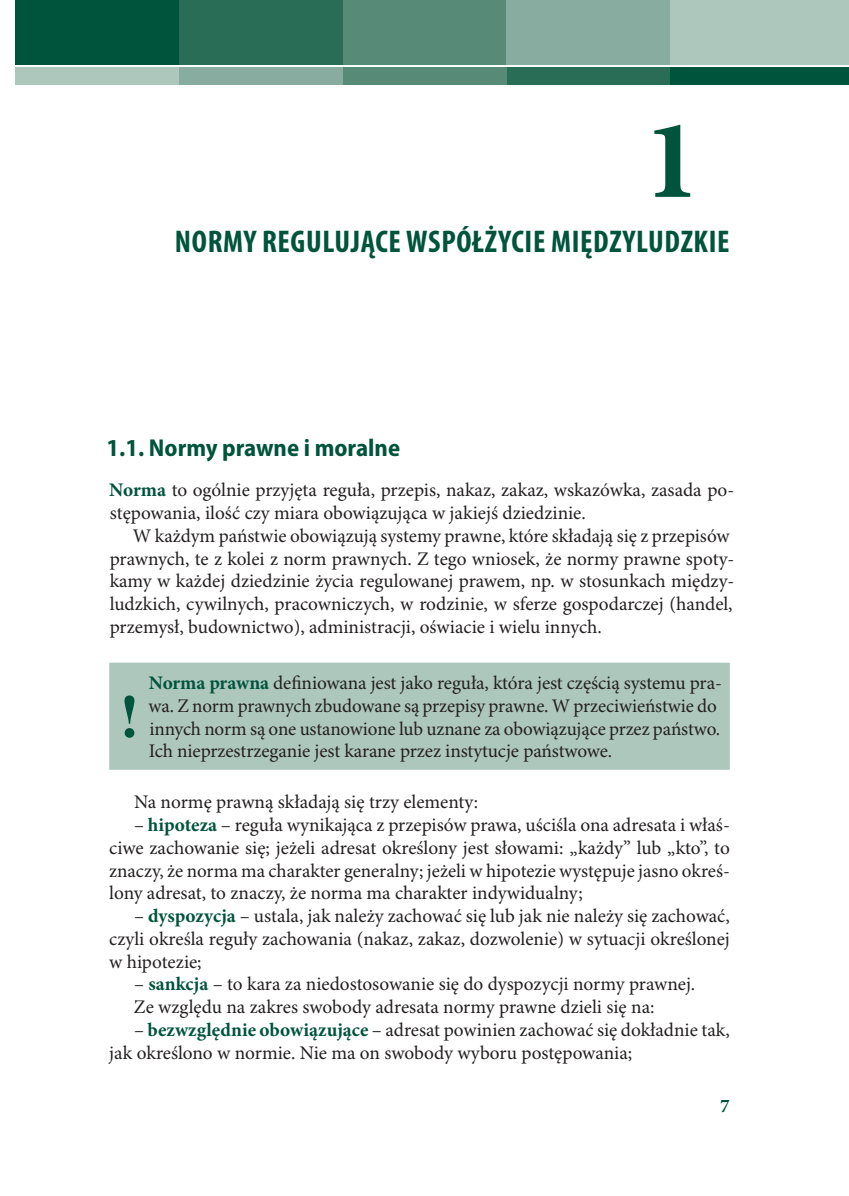
<style>
.page{position:relative;width:849px;height:1196px;background:#fff}
.page>*{position:absolute;margin:0;border:0;box-sizing:border-box;transform-origin:0 0}
.t1{font:700 113.75px "Minion Pro";color:#00543c}
.t2{font:700 61.25px "Times New Roman";color:#00543c}
.t3{font:700 condensed 31.5px "Myriad Pro";letter-spacing:.02em;color:#00543c}
.t4{font:700 semi-condensed 24.5px "Myriad Pro";color:#00543c}
.t5{font:19.25px/22.8px "Minion Pro";color:#231f20}
.t6{font:700 19.25px "Minion Pro";color:#00543c}
.s1{font-weight:700;color:#00543c}
</style>
<div class="page">
<div style="left:15px;top:0;width:164px;height:64px;background:#00543c"></div>
<div style="left:179px;top:0;width:163px;height:64px;background:#296d57"></div>
<div style="left:342px;top:0;width:164px;height:64px;background:#588a78"></div>
<div style="left:506px;top:0;width:164px;height:64px;background:#88ac9f"></div>
<div style="left:670px;top:0;width:178px;height:64px;background:#adc7bd"></div>
<div style="left:670px;top:67px;width:178px;height:17px;background:#00543c"></div>
<div style="left:506px;top:67px;width:164px;height:17px;background:#296d57"></div>
<div style="left:342px;top:67px;width:164px;height:17px;background:#588a78"></div>
<div style="left:179px;top:67px;width:163px;height:17px;background:#88ac9f"></div>
<div style="left:15px;top:67px;width:164px;height:17px;background:#adc7bd"></div>
<div style="left:109px;top:662px;width:620px;height:107px;background:#adc7bd"></div>
<h1 class="t1" style="left:643px;top:92px;width:58px">1</h1>
<h3 class="t3" style="left:175px;top:224px;width:556px">NORMY REGULUJĄCE WSPÓŁŻYCIE MIĘDZYLUDZKIE</h3>
<p class="t4" style="left:107px;top:434px;width:295px">1.1. Normy prawne i moralne</p>
<p class="t5" style="left:109px;top:479px;width:626px"><span class="s1">Norma</span> to ogólnie przyjęta reguła, przepis, nakaz, zakaz, wskazówka, zasada po&shy;stępowania, ilość czy miara obowiązująca w jakiejś dziedzinie.</p>
<p class="t5" style="left:110px;top:525px;width:626px;text-indent:23px">W każdym państwie obowiązują systemy prawne, które składają się z przepisów prawnych, te z kolei z norm prawnych. Z tego wniosek, że normy prawne spoty&shy;kamy w każdej dziedzinie życia regulowanej prawem, np. w stosunkach między&shy;ludzkich, cywilnych, pracowniczych, w rodzinie, w sferze gospodarczej (handel, przemysł, budownictwo), administracji, oświacie i wielu innych.</p>
<p class="t5" style="left:149px;top:672px;width:574px"><span class="s1">Norma prawna</span> definiowana jest jako reguła, która jest częścią systemu pra&shy;wa. Z norm prawnych zbudowane są przepisy prawne. W przeciwieństwie do innych norm są one ustanowione lub uznane za obowiązujące przez państwo.<br>Ich nieprzestrzeganie jest karane przez instytucje państwowe.</p>
<p class="t5" style="left:134px;top:791px;width:346px">Na normę prawną składają się trzy elementy:</p>
<p class="t5" style="left:109px;top:814px;width:622px;text-align:justify;text-indent:25px">– <span class="s1">hipoteza</span> – reguła wynikająca z przepisów prawa, uściśla ona adresata i właś&shy;ciwe zachowanie się; jeżeli adresat określony jest słowami: „każdy” lub „kto”, to znaczy, że norma ma charakter generalny; jeżeli w hipotezie występuje jasno okreś&shy;lony adresat, to znaczy, że norma ma charakter indywidualny;</p>
<p class="t5" style="left:109px;top:905px;width:622px;text-align:justify;text-indent:25px">– <span class="s1">dyspozycja</span> – ustala, jak należy zachować się lub jak nie należy się zachować, czyli określa reguły zachowania (nakaz, zakaz, dozwolenie) w sytuacji określonej w hipotezie;</p>
<p class="t5" style="left:134px;top:973px;width:562px">– <span class="s1">sankcja</span> – to kara za niedostosowanie się do dyspozycji normy prawnej.<br>Ze względu na zakres swobody adresata normy prawne dzieli się na:</p>
<p class="t5" style="left:109px;top:1019px;width:622px;text-indent:25px">– <span class="s1">bezwzględnie obowiązujące</span> – adresat powinien zachować się dokładnie tak, jak określono w normie. Nie ma on swobody wyboru postępowania;</p>
<h2 class="t2" style="left:119px;top:672px;width:22px">!</h2>
<p class="t6" style="left:720px;top:1094px;width:11px">7</p>
</div>
